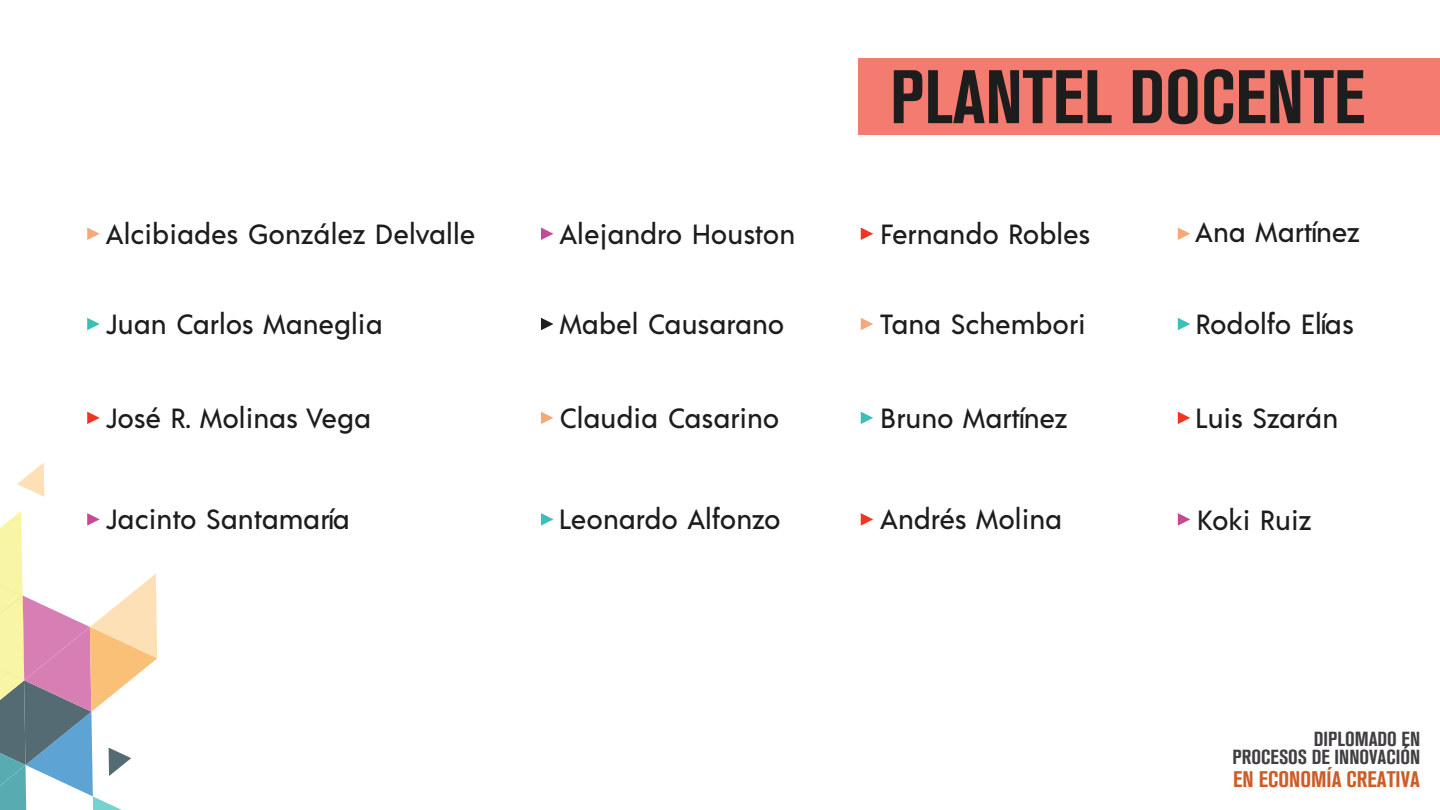
<style>
.page{position:relative;width:1440px;height:810px;background:#fff}
.page>*{position:absolute;margin:0;border:0;box-sizing:border-box;transform-origin:0 0}
.t1{font:700 condensed 75px "Akzidenz Grotesk BQ";color:#1e1d1e}
.t2{font:500 27.75px "Acre";color:#1e1d1e}
.t3{font:700 condensed 22.42px "Akzidenz Grotesk BQ";color:#cd5c27}
.t4{font:700 condensed 20.25px/18.5px "Akzidenz Grotesk BQ";color:#413f41;text-align:right}
</style>
<div class="page">
<svg style="left:17px;top:462px;width:27px;height:35px"></svg>
<div style="left:859px;top:59px;width:581px;height:76px;background:#f37b6f"></div>
<svg style="left:87px;top:228px;width:13px;height:12px"></svg>
<svg style="left:87px;top:318px;width:13px;height:12px"></svg>
<svg style="left:87px;top:412px;width:13px;height:12px"></svg>
<svg style="left:0;top:511px;width:158px;height:299px"></svg>
<svg style="left:541px;top:228px;width:12px;height:12px"></svg>
<svg style="left:541px;top:318px;width:12px;height:12px"></svg>
<svg style="left:541px;top:412px;width:12px;height:12px"></svg>
<svg style="left:541px;top:513px;width:12px;height:13px"></svg>
<svg style="left:861px;top:228px;width:12px;height:12px"></svg>
<svg style="left:861px;top:318px;width:12px;height:12px"></svg>
<svg style="left:861px;top:412px;width:12px;height:12px"></svg>
<svg style="left:861px;top:513px;width:12px;height:13px"></svg>
<svg style="left:1178px;top:228px;width:12px;height:12px"></svg>
<svg style="left:1178px;top:318px;width:12px;height:12px"></svg>
<svg style="left:1178px;top:412px;width:12px;height:12px"></svg>
<svg style="left:1178px;top:513px;width:12px;height:13px"></svg>
<h1 class="t1" style="left:890px;top:54px;width:476px">PLANTEL DOCENTE</h1>
<p class="t2" style="left:106px;top:215px;width:371px">Alcibiades González Delvalle</p>
<p class="t2" style="left:559px;top:215px;width:237px">Alejandro Houston</p>
<p class="t2" style="left:880px;top:215px;width:212px">Fernando Robles</p>
<p class="t2" style="left:1195px;top:213px;width:166px">Ana Martínez</p>
<p class="t2" style="left:106px;top:305px;width:278px">Juan Carlos Maneglia</p>
<p class="t2" style="left:560px;top:305px;width:226px">Mabel Causarano</p>
<p class="t2" style="left:880px;top:305px;width:207px">Tana Schembori</p>
<p class="t2" style="left:1195px;top:305px;width:160px">Rodolfo Elías</p>
<p class="t2" style="left:106px;top:399px;width:267px">José R. Molinas Vega</p>
<p class="t2" style="left:559px;top:399px;width:222px">Claudia Casarino</p>
<p class="t2" style="left:880px;top:399px;width:189px">Bruno Martínez</p>
<p class="t2" style="left:1195px;top:399px;width:145px">Luis Szarán</p>
<p class="t2" style="left:559px;top:500px;width:224px">Leonardo Alfonzo</p>
<p class="t2" style="left:106px;top:500px;width:245px">Jacinto Santamaría</p>
<p class="t2" style="left:880px;top:500px;width:183px">Andrés Molina</p>
<p class="t2" style="left:1197px;top:501px;width:116px">Koki Ruiz</p>
<p class="t4" style="left:1233px;top:730px;width:189px">DIPLOMADO EN<br>PROCESOS DE INNOVACIÓN</p>
<p class="t3" style="left:1233px;top:766px;width:188px">EN ECONOMÍA CREATIVA</p>
</div>
